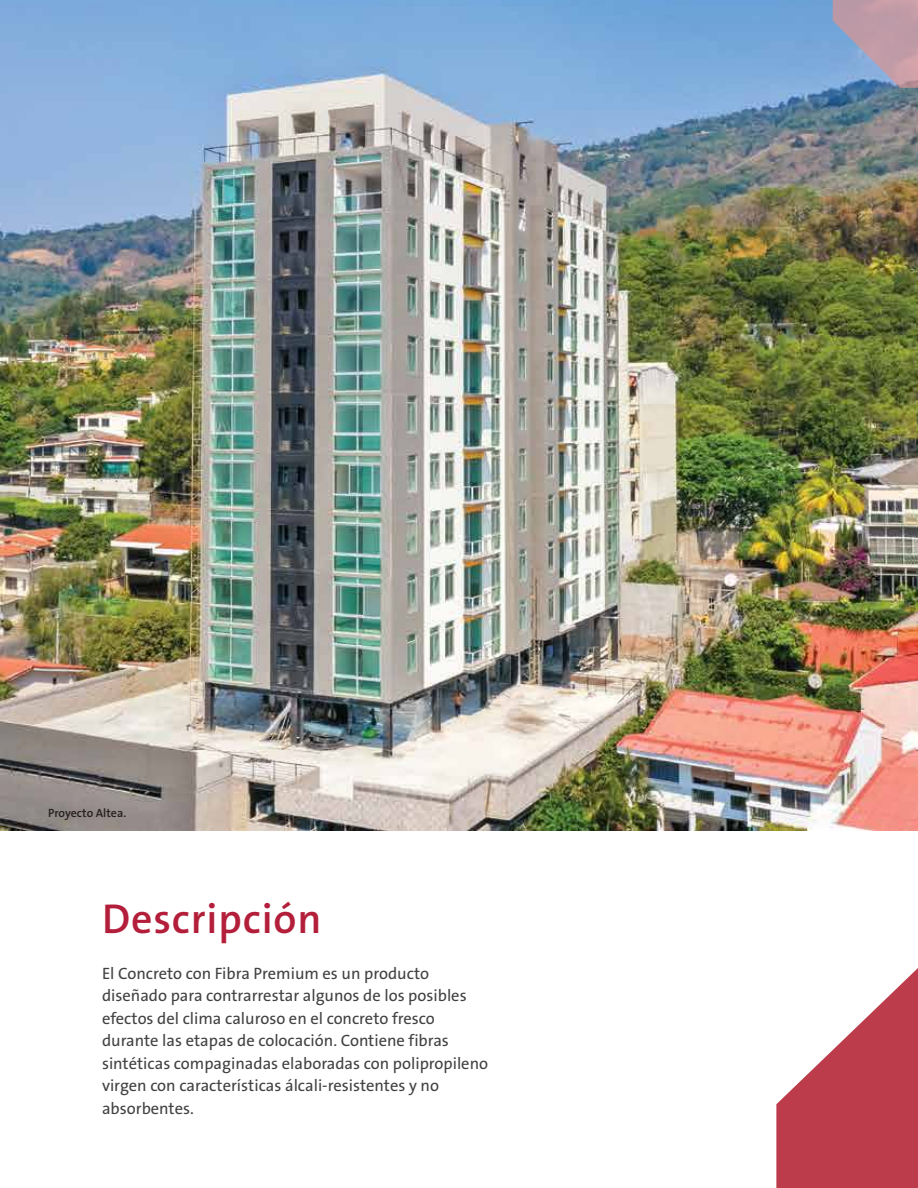
<style>
.page{position:relative;width:918px;height:1188px;background:#fff}
.page>*{position:absolute;margin:0;border:0;box-sizing:border-box;transform-origin:0 0}
.t1{font:600 42px "The Sans B6";letter-spacing:.02em;color:#b31f3a}
.t2{font:16.5px/22.5px "The Sans B5 Plain";color:#414042}
.t3{font:600 12px "The Sans B6";color:#231f20}
</style>
<div class="page">
<img style="left:0;top:0;width:918px;height:830px">
<svg style="left:833px;top:0;width:85px;height:88px;background:#aa9db3"></svg>
<svg style="left:776px;top:968px;width:142px;height:220px"></svg>
<p class="t3" style="left:48px;top:806px;width:80px">Proyecto Altea.</p>
<h1 class="t1" style="left:102px;top:896px;width:221px">Descripción</h1>
<p class="t2" style="left:102px;top:963px;width:388px">El Concreto con Fibra Premium es un producto diseñado para contrarrestar algunos de los posibles efectos del clima caluroso en el concreto fresco durante las etapas de colocación. Contiene fibras sintéticas compaginadas elaboradas con polipropileno virgen con características álcali-resistentes y no absorbentes.</p>
</div>
